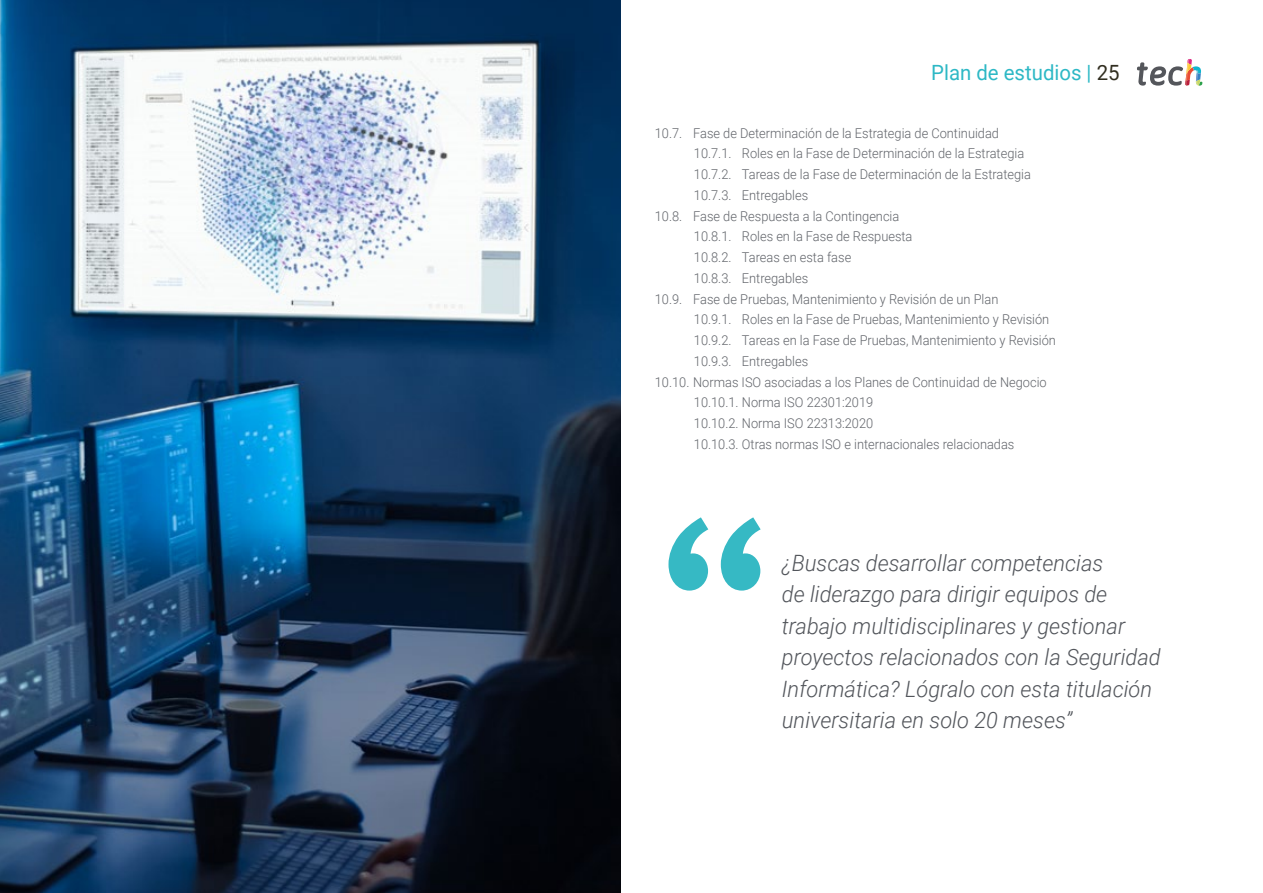
<style>
.page{position:relative;width:1263px;height:893px;background:#fff}
.page>*{position:absolute;margin:0;border:0;box-sizing:border-box;transform-origin:0 0}
.t1{font:italic 300 22.5px/31.5px "Roboto";color:#52555b}
.t2{font:21px "Roboto";color:#2db8c5}
.t3{font:300 13.5px "Roboto";color:#61646a;scale:.95 1}
.s1{color:#312e20}
</style>
<div class="page">
<img style="left:0;top:0;width:621px;height:893px">
<svg style="left:1137px;top:59px;width:65px;height:27px"></svg>
<svg style="left:668px;top:517px;width:93px;height:74px"></svg>
<h2 class="t2" style="left:931px;top:57px;width:190px">Plan de estudios | <span class="s1">25</span></h2>
<p class="t3" style="left:655px;top:123px;width:364px">10.7. Fase de Determinación de la Estrategia de Continuidad</p>
<p class="t3" style="left:694px;top:144px;width:349px">10.7.1. Roles en la Fase de Determinación de la Estrategia</p>
<p class="t3" style="left:694px;top:165px;width:356px">10.7.2. Tareas de la Fase de Determinación de la Estrategia</p>
<p class="t3" style="left:694px;top:186px;width:122px">10.7.3. Entregables</p>
<p class="t3" style="left:655px;top:206px;width:259px">10.8. Fase de Respuesta a la Contingencia</p>
<p class="t3" style="left:694px;top:227px;width:232px">10.8.1. Roles en la Fase de Respuesta</p>
<p class="t3" style="left:694px;top:248px;width:167px">10.8.2. Tareas en esta fase</p>
<p class="t3" style="left:694px;top:269px;width:122px">10.8.3. Entregables</p>
<p class="t3" style="left:655px;top:289px;width:363px">10.9. Fase de Pruebas, Mantenimiento y Revisión de un Plan</p>
<p class="t3" style="left:694px;top:310px;width:376px">10.9.1. Roles en la Fase de Pruebas, Mantenimiento y Revisión</p>
<p class="t3" style="left:694px;top:331px;width:383px">10.9.2. Tareas en la Fase de Pruebas, Mantenimiento y Revisión</p>
<p class="t3" style="left:694px;top:352px;width:122px">10.9.3. Entregables</p>
<p class="t3" style="left:655px;top:372px;width:414px">10.10. Normas ISO asociadas a los Planes de Continuidad de Negocio</p>
<p class="t3" style="left:694px;top:393px;width:190px">10.10.1. Norma ISO 22301:2019</p>
<p class="t3" style="left:694px;top:414px;width:190px">10.10.2. Norma ISO 22313:2020</p>
<p class="t3" style="left:694px;top:435px;width:339px">10.10.3. Otras normas ISO e internacionales relacionadas</p>
<h1 class="t1" style="left:782px;top:546px;width:380px">¿Buscas desarrollar competencias<br>de liderazgo para dirigir equipos de trabajo multidisciplinares y gestionar proyectos relacionados con la Seguridad Informática? Lógralo con esta titulación universitaria en solo 20 meses”</h1>
</div>
